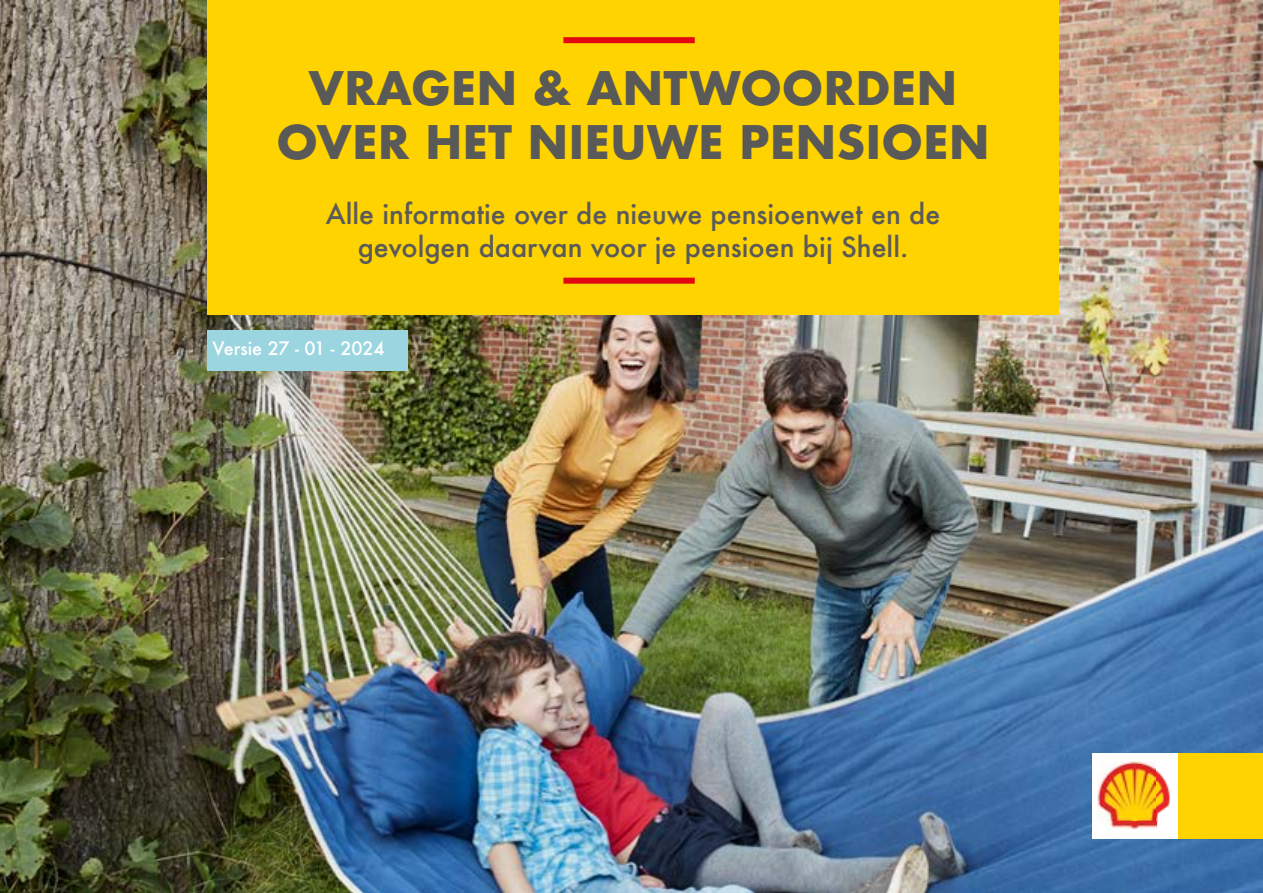
<style>
.page{position:relative;width:1263px;height:893px;background:#fff}
.page>*{position:absolute;margin:0;border:0;box-sizing:border-box;transform-origin:0 0}
.t1{font:700 45px/54px "Futura";color:#595958;text-align:center}
.t2{font:500 27px/32.4px "Futura";color:#5a5a5a;text-align:center}
.t3{font:500 18px "Futura";color:#fff}
</style>
<div class="page">
<img style="left:0;top:0;width:1263px;height:893px">
<div style="left:207px;top:0;width:852px;height:315px;background:#ffd300"></div>
<div style="left:563px;top:37px;width:132px;height:6px;background:#e30613"></div>
<div style="left:563px;top:278px;width:132px;height:6px;background:#e30613"></div>
<div style="left:1178px;top:754px;width:85px;height:85px;background:#ffd300"></div>
<div style="left:1093px;top:754px;width:85px;height:85px;background:#fff"></div>
<img style="left:1098px;top:762px;width:72px;height:67px">
<div style="left:207px;top:331px;width:201px;height:40px;background:#9bd5df"></div>
<h1 class="t1" style="left:276px;top:61px;width:715px">VRAGEN &amp; ANTWOORDEN<br>OVER HET NIEUWE PENSIOEN</h1>
<p class="t2" style="left:326px;top:198px;width:616px">Alle informatie over de nieuwe pensioenwet en de gevolgen daarvan voor je pensioen bij Shell.</p>
<p class="t3" style="left:213px;top:336px;width:174px">Versie 27 - 01 - 2024</p>
</div>
